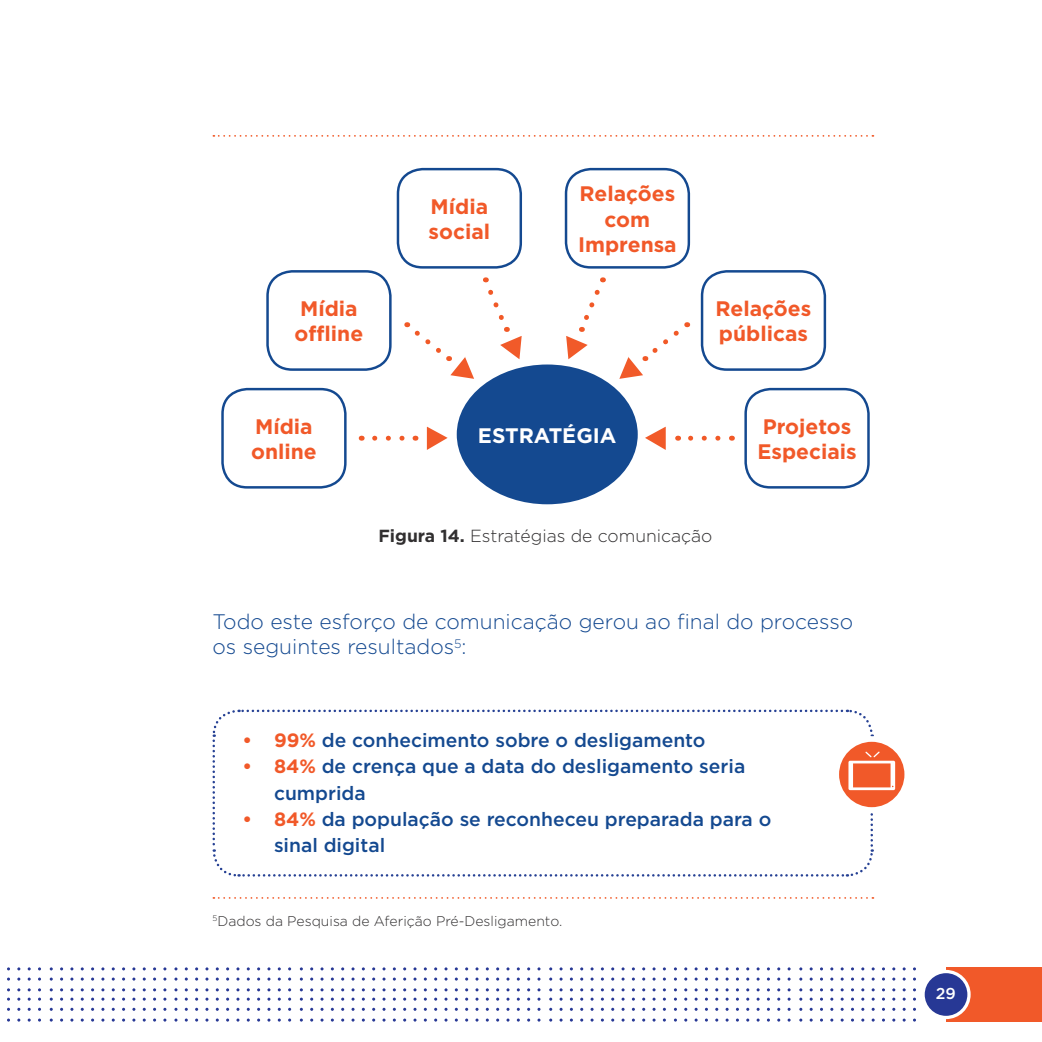
<style>
.page{position:relative;width:1042px;height:1042px;background:#fff}
.page>*{position:absolute;margin:0;border:0;box-sizing:border-box;transform-origin:0 0}
.t1{font:700 21px/25.2px "Gotham";color:#f15929}
.t2{font:300 21px "Gotham";color:#144990}
.t3{font:700 21px "Gotham";color:#fff}
.t4{font:500 19.25px/26.2px "Gotham";color:#144990}
.t5{font:300 17.5px "Gotham";color:#312f30}
.t6{font:500 15.75px "Gotham";color:#fff}
.t7{font:300 14px "Gotham";color:#312f30}
.s1{font-weight:700}
.s2{font-weight:700;color:#f15929}
</style>
<div class="page">
<div style="left:946px;top:967px;width:96px;height:54px;background:#f15929"></div>
<div style="left:923px;top:971px;width:46px;height:46px;background:#273895;border-radius:50%"></div>
<div style="left:921px;top:970px;width:49px;height:49px;border:3px solid #fff;border-radius:50%"></div>
<svg style="left:213px;top:897px;width:655px;height:2px"></svg>
<svg style="left:213px;top:135px;width:655px;height:2px"></svg>
<div style="left:457px;top:364px;width:181px;height:140px;background:#144990;border-radius:50%"></div>
<div style="left:221px;top:388px;width:125px;height:100px;border:2px solid #144990;border-radius:25px"></div>
<div style="left:266px;top:270px;width:126px;height:101px;border:2px solid #144990;border-radius:25px"></div>
<div style="left:397px;top:168px;width:125px;height:101px;border:2px solid #144990;border-radius:25px"></div>
<div style="left:701px;top:270px;width:125px;height:101px;border:2px solid #144990;border-radius:25px"></div>
<div style="left:744px;top:388px;width:126px;height:100px;border:2px solid #144990;border-radius:25px"></div>
<div style="left:565px;top:168px;width:125px;height:101px;border:2px solid #144990;border-radius:25px"></div>
<svg style="left:375px;top:436px;width:30px;height:5px"></svg>
<svg style="left:688px;top:436px;width:30px;height:5px"></svg>
<svg style="left:426px;top:426px;width:22px;height:24px"></svg>
<svg style="left:407px;top:322px;width:67px;height:57px"></svg>
<svg style="left:484px;top:277px;width:38px;height:82px"></svg>
<svg style="left:566px;top:277px;width:38px;height:82px"></svg>
<svg style="left:619px;top:322px;width:69px;height:57px"></svg>
<svg style="left:645px;top:426px;width:21px;height:24px"></svg>
<svg style="left:212px;top:709px;width:632px;height:168px"></svg>
<svg style="left:836px;top:739px;width:71px;height:71px"></svg>
<div style="left:833px;top:736px;width:77px;height:77px;border:6px solid #fff;border-radius:50%"></div>
<svg style="left:847px;top:709px;width:48px;height:168px"></svg>
<p class="t1" style="left:300px;top:296px;width:59px">Mídia</p>
<p class="t1" style="left:295px;top:321px;width:70px">offline</p>
<p class="t1" style="left:431px;top:194px;width:59px">Mídia</p>
<p class="t1" style="left:428px;top:219px;width:63px">social</p>
<p class="t1" style="left:578px;top:181px;width:100px;text-align:center">Relações com<br>Imprensa</p>
<p class="t1" style="left:715px;top:296px;width:97px">Relações públicas</p>
<p class="t1" style="left:255px;top:414px;width:59px">Mídia</p>
<p class="t1" style="left:251px;top:439px;width:67px">online</p>
<p class="t3" style="left:478px;top:421px;width:140px">ESTRATÉGIA</p>
<p class="t5" style="left:378px;top:525px;width:335px"><span class="s1">Figura 14.</span> Estratégias de comunicação</p>
<p class="t1" style="left:757px;top:414px;width:101px">Projetos<br>Especiais</p>
<p class="t2" style="left:212px;top:608px;width:642px">Todo este esforço de comunicação gerou ao final do processo</p>
<p class="t2" style="left:212px;top:634px;width:256px">os seguintes resultados<sup>5</sup>:</p>
<p class="t4" style="left:242px;top:727px;width:464px"><span class="s2">• 99%</span> de conhecimento sobre o desligamento</p>
<p class="t4" style="left:274px;top:753px;width:473px;text-indent:-32px"><span class="s2">• 84%</span> de crença que a data do desligamento seria cumprida</p>
<p class="t4" style="left:274px;top:806px;width:499px;text-indent:-32px"><span class="s2">• 84%</span> da população se reconheceu preparada para o sinal digital</p>
<p class="t7" style="left:212px;top:912px;width:351px"><sup>5</sup>Dados da Pesquisa de Aferição Pré-Desligamento.</p>
<p class="t6" style="left:936px;top:983px;width:21px">29</p>
</div>
